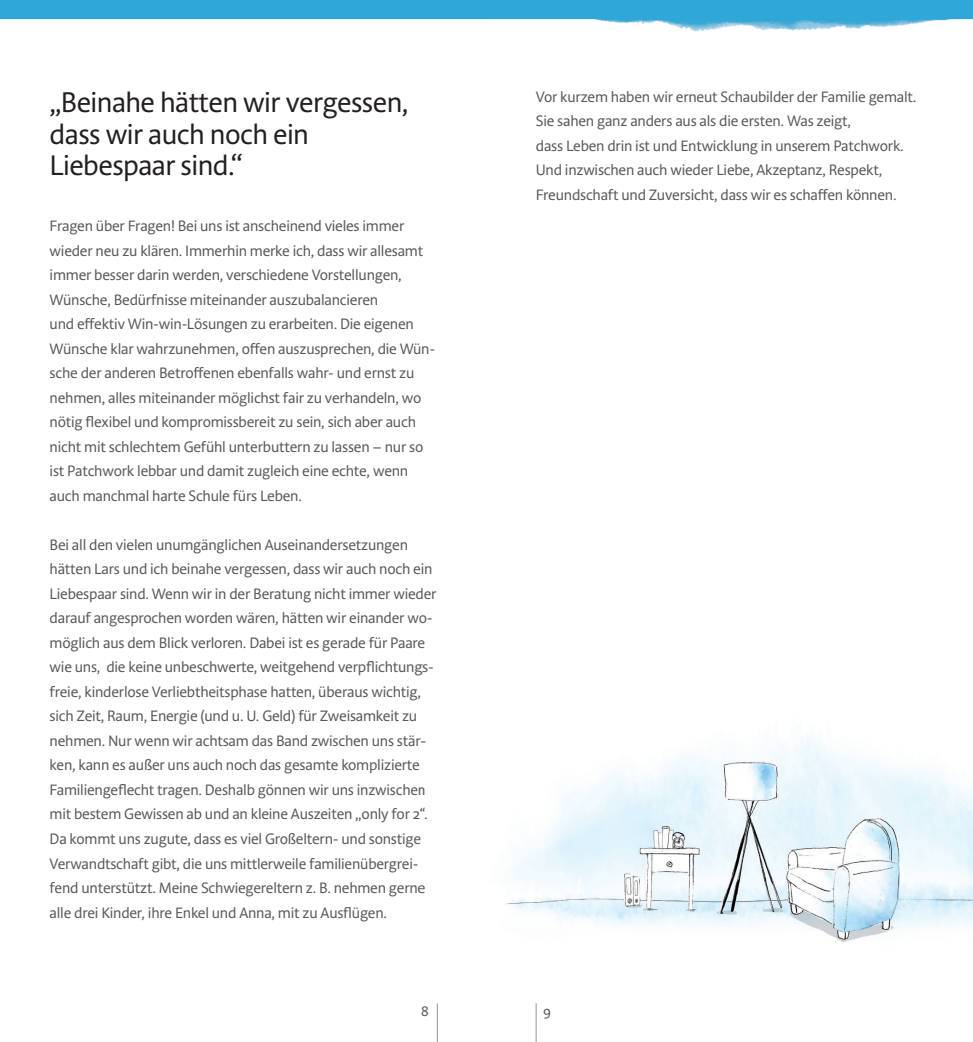
<style>
.page{position:relative;width:973px;height:1042px;background:#fff}
.page>*{position:absolute;margin:0;border:0;box-sizing:border-box;transform-origin:0 0}
.t1{font:28px/31.5px "Acorde";letter-spacing:-.02em;color:#231f20}
.t2{font:14.88px/24.5px "Acorde";letter-spacing:-.015em;color:#57585a}
.t3{font:14px "Acorde";color:#57585a}
</style>
<div class="page">
<img style="left:0;top:0;width:972px;height:32px">
<img style="left:505px;top:734px;width:467px;height:208px">
<hr style="left:437px;top:1003px;width:1px;height:39px;background:#939598">
<hr style="left:535px;top:1003px;width:1px;height:39px;background:#939598">
<h1 class="t1" style="left:50px;top:88px;width:360px">„Beinahe hätten wir vergessen, dass wir auch noch ein<br>Liebespaar sind.“</h1>
<p class="t2" style="left:50px;top:215px;width:387px">Fragen über Fragen! Bei uns ist anscheinend vieles immer wieder neu zu klären. Immerhin merke ich, dass wir allesamt immer besser darin werden, verschiedene Vorstellungen, Wünsche, Bedürfnisse miteinander auszubalancieren<br>und effektiv Win-win-Lösungen zu erarbeiten. Die eigenen Wünsche klar wahrzunehmen, offen auszusprechen, die Wün&shy;sche der anderen Betroffenen ebenfalls wahr- und ernst zu nehmen, alles miteinander möglichst fair zu verhandeln, wo nötig flexibel und kompromissbereit zu sein, sich aber auch nicht mit schlechtem Gefühl unterbuttern zu lassen – nur so ist Patchwork lebbar und damit zugleich eine echte, wenn auch manchmal harte Schule fürs Leben.</p>
<p class="t2" style="left:50px;top:533px;width:388px">Bei all den vielen unumgänglichen Auseinandersetzungen hätten Lars und ich beinahe vergessen, dass wir auch noch ein Liebespaar sind. Wenn wir in der Beratung nicht immer wieder darauf angesprochen worden wären, hätten wir einander wo&shy;möglich aus dem Blick verloren. Dabei ist es gerade für Paare wie uns, die keine unbeschwerte, weitgehend verpflichtungs&shy;freie, kinderlose Verliebtheitsphase hatten, überaus wichtig, sich Zeit, Raum, Energie (und u. U. Geld) für Zweisamkeit zu nehmen. Nur wenn wir achtsam das Band zwischen uns stär&shy;ken, kann es außer uns auch noch das gesamte komplizierte Familiengeflecht tragen. Deshalb gönnen wir uns inzwischen mit bestem Gewissen ab und an kleine Auszeiten „only for 2“.<br>Da kommt uns zugute, dass es viel Großeltern- und sonstige Verwandtschaft gibt, die uns mittlerweile familienübergrei&shy;fend unterstützt. Meine Schwiegereltern z. B. nehmen gerne alle drei Kinder, ihre Enkel und Anna, mit zu Ausflügen.</p>
<p class="t3" style="left:421px;top:1002px;width:9px">8</p>
<p class="t2" style="left:536px;top:85px;width:382px">Vor kurzem haben wir erneut Schaubilder der Familie gemalt.<br>Sie sahen ganz anders aus als die ersten. Was zeigt,<br>dass Leben drin ist und Entwicklung in unserem Patchwork.<br>Und inzwischen auch wieder Liebe, Akzeptanz, Respekt, Freundschaft und Zuversicht, dass wir es schaffen können.</p>
<p class="t3" style="left:543px;top:1002px;width:9px">9</p>
</div>
